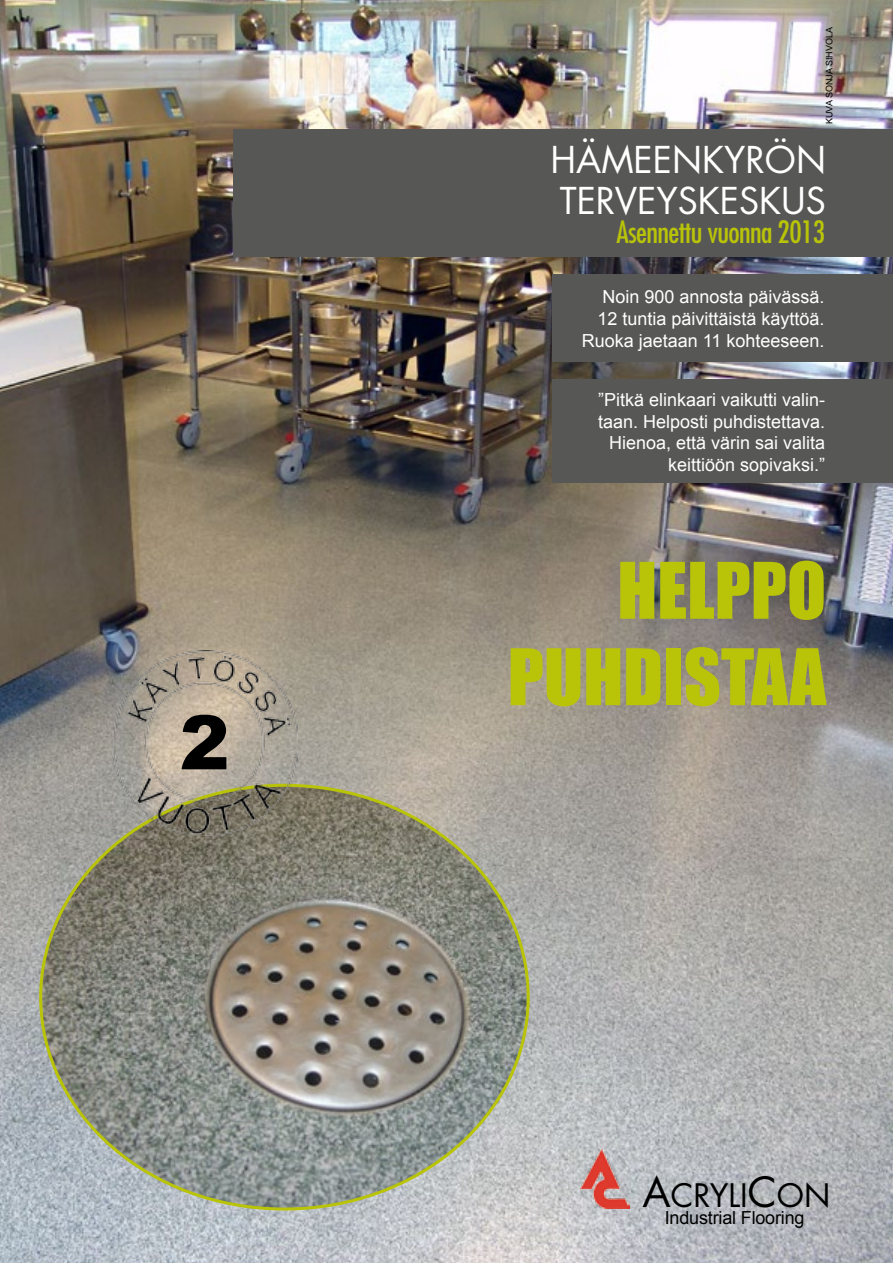
<style>
.page{position:relative;width:893px;height:1263px;background:#fff}
.page>*{position:absolute;margin:0;border:0;box-sizing:border-box;transform-origin:0 0}
.t1{font:900 75px "Arial";color:#000}
.t2{font:72px/86.4px "Impact";color:#b9c408;text-align:right}
.t3{font:36px/40.5px "Futura";color:#fff}
.t4{font:31.5px "Futura";color:#000}
.t5{font:condensed 30px "Futura";letter-spacing:-.02em;color:#b9c408}
.t6{font:18px/21.6px "Arial";color:#fff;text-align:right}
.t7{font:18px "Arial";letter-spacing:-.01em;color:#000}
.t8{font:9px "Arial";color:#000}
.s1{font-size:40.5px}
</style>
<div class="page">
<img style="left:0;top:0;width:893px;height:1263px">
<div style="left:234px;top:130px;width:659px;height:127px;background:#575756"></div>
<img style="left:41px;top:785px;width:487px;height:424px">
<div style="left:552px;top:379px;width:341px;height:104px;background:#575756"></div>
<div style="left:552px;top:274px;width:341px;height:87px;background:#575756"></div>
<img style="left:580px;top:1148px;width:50px;height:60px">
<img style="left:113px;top:651px;width:185px;height:185px">
<h1 class="t1" style="left:180px;top:688px;width:52px">2</h1>
<p class="t8" style="left:823px;top:124px;width:98px;rotate:-90deg">KUVA SONJA SIHVOLA</p>
<h3 class="t3" style="left:550px;top:140px;width:277px">HÄMEENKYRÖN<br>TERVEYSKESKUS</h3>
<h3 class="t5" style="left:617px;top:214px;width:210px">Asennettu vuonna 2013</h3>
<p class="t6" style="left:582px;top:286px;width:244px">Noin 900 annosta päivässä.<br>12 tuntia päivittäistä käyttöä.<br>Ruoka jaetaan 11 kohteeseen.</p>
<p class="t6" style="left:598px;top:389px;width:229px">”Pitkä elinkaari vaikutti valin&shy;taan. Helposti puhdistettava.<br>Hienoa, että värin sai valita keittiöön sopivaksi.”</p>
<h2 class="t2" style="left:508px;top:545px;width:320px">HELPPO<br>PUHDISTAA</h2>
<h3 class="t4" style="left:642px;top:1175px;width:189px"><span class="s1">A</span>CRYLI<span class="s1">C</span>ON</h3>
<p class="t7" style="left:665px;top:1205px;width:141px">Industrial Flooring</p>
</div>
